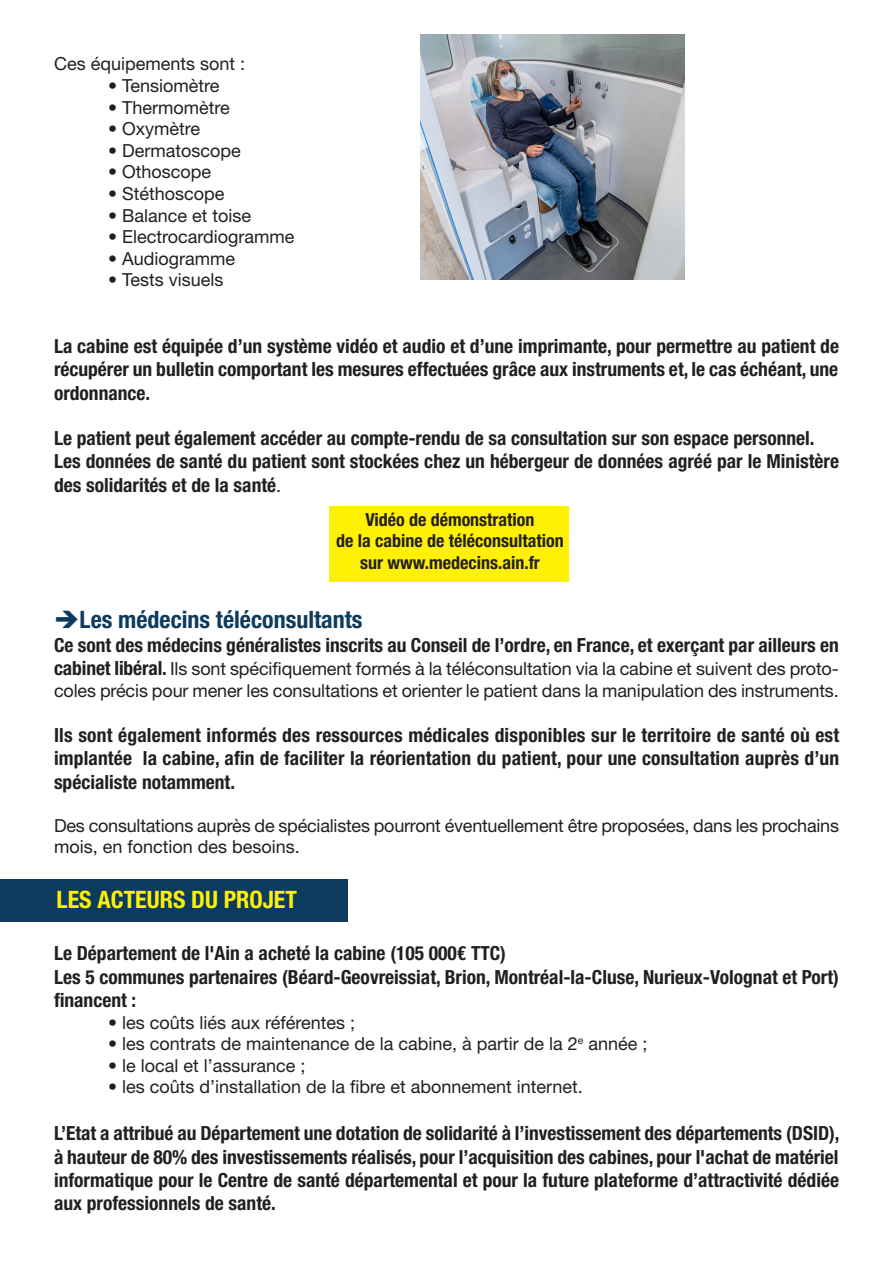
<style>
.page{position:relative;width:893px;height:1263px;background:#fff}
.page>*{position:absolute;margin:0;border:0;box-sizing:border-box;transform-origin:0 0}
.t1{font:700 condensed 24px "Helvetica Neue LT Pro";color:#0d3b5f}
.t2{font:700 condensed 24px "Helvetica Neue LT Pro";color:#fff101}
.t3{font:700 condensed 19.5px/23.4px "Helvetica Neue LT Pro";color:#231f20;text-align:justify}
.t4{font:18px/21.6px "Helvetica Neue LT Pro";color:#231f20}
.t5{font:700 condensed 18px "Helvetica Neue LT Pro";color:#231f20}
.s1{font-weight:400;font-stretch:normal;font-size:18px}
.s2{font-weight:700;font-stretch:condensed;font-size:19.5px}
</style>
<div class="page">
<div style="left:1px;top:879px;width:347px;height:43px;background:#0d3b5f"></div>
<img style="left:421px;top:34px;width:264px;height:246px">
<div style="left:329px;top:506px;width:239px;height:76px;background:#fff101"></div>
<p class="t4" style="left:54px;top:53px;width:193px">Ces équipements sont :</p>
<p class="t4" style="left:108px;top:74px;width:113px">• Tensiomètre</p>
<p class="t4" style="left:108px;top:96px;width:123px">• Thermomètre</p>
<p class="t4" style="left:108px;top:118px;width:94px">• Oxymètre</p>
<p class="t4" style="left:108px;top:139px;width:134px">• Dermatoscope</p>
<p class="t4" style="left:108px;top:161px;width:105px">• Othoscope</p>
<p class="t4" style="left:108px;top:182px;width:118px">• Stéthoscope</p>
<p class="t4" style="left:108px;top:204px;width:145px">• Balance et toise</p>
<p class="t4" style="left:108px;top:226px;width:188px">• Electrocardiogramme</p>
<p class="t4" style="left:108px;top:247px;width:129px">• Audiogramme</p>
<p class="t4" style="left:108px;top:269px;width:117px">• Tests visuels</p>
<p class="t3" style="left:54px;top:334px;width:787px">La cabine est équipée d’un système vidéo et audio et d’une imprimante, pour permettre au patient de récupérer un bulletin comportant les mesures effectuées grâce aux instruments et, le cas échéant, une ordonnance.</p>
<p class="t3" style="left:54px;top:426px;width:762px">Le patient peut également accéder au compte-rendu de sa consultation sur son espace personnel.</p>
<p class="t3" style="left:54px;top:450px;width:786px">Les données de santé du patient sont stockées chez un hébergeur de données agréé par le Ministère des solidarités et de la santé<span class="s1">.</span></p>
<p class="t5" style="left:365px;top:508px;width:171px">Vidéo de démonstration</p>
<p class="t5" style="left:336px;top:530px;width:229px">de la cabine de téléconsultation</p>
<p class="t5" style="left:360px;top:552px;width:181px">sur www.medecins.ain.fr</p>
<p class="t1" style="left:54px;top:605px;width:310px">➔Les médecins téléconsultants</p>
<p class="t3" style="left:54px;top:633px;width:786px">Ce sont des médecins généralistes inscrits au Conseil de l’ordre, en France, et exerçant par ailleurs en</p>
<p class="t4" style="left:54px;top:658px;width:786px"><span class="s2">cabinet libéral.</span> Ils sont spécifiquement formés à la téléconsultation via la cabine et suivent des proto&shy;coles précis pour mener les consultations et orienter le patient dans la manipulation des instruments.</p>
<p class="t3" style="left:54px;top:723px;width:787px">Ils sont également informés des ressources médicales disponibles sur le territoire de santé où est implantée la cabine, afin de faciliter la réorientation du patient, pour une consultation auprès d’un spécialiste notamment.</p>
<p class="t4" style="left:54px;top:814px;width:786px">Des consultations auprès de spécialistes pourront éventuellement être proposées, dans les prochains mois, en fonction des besoins.</p>
<p class="t2" style="left:57px;top:885px;width:242px">LES ACTEURS DU PROJET</p>
<p class="t3" style="left:54px;top:941px;width:453px">Le Département de l'Ain a acheté la cabine (105 000€ TTC)</p>
<p class="t3" style="left:54px;top:965px;width:786px">Les 5 communes partenaires (Béard-Geovreissiat, Brion, Montréal-la-Cluse, Nurieux-Volognat et Port) financent :</p>
<p class="t4" style="left:108px;top:1011px;width:249px">• les coûts liés aux référentes ;</p>
<p class="t4" style="left:108px;top:1032px;width:541px">• les contrats de maintenance de la cabine, à partir de la 2<sup>e</sup> année ;</p>
<p class="t4" style="left:108px;top:1054px;width:199px">• le local et l’assurance ;</p>
<p class="t4" style="left:108px;top:1076px;width:476px">• les coûts d’installation de la fibre et abonnement internet.</p>
<p class="t3" style="left:54px;top:1121px;width:787px">L’Etat a attribué au Département une dotation de solidarité à l’investissement des départements (DSID), à hauteur de 80% des investissements réalisés, pour l’acquisition des cabines, pour l'achat de matériel informatique pour le Centre de santé départemental et pour la future plateforme d’attractivité dédiée aux professionnels de santé.</p>
</div>
